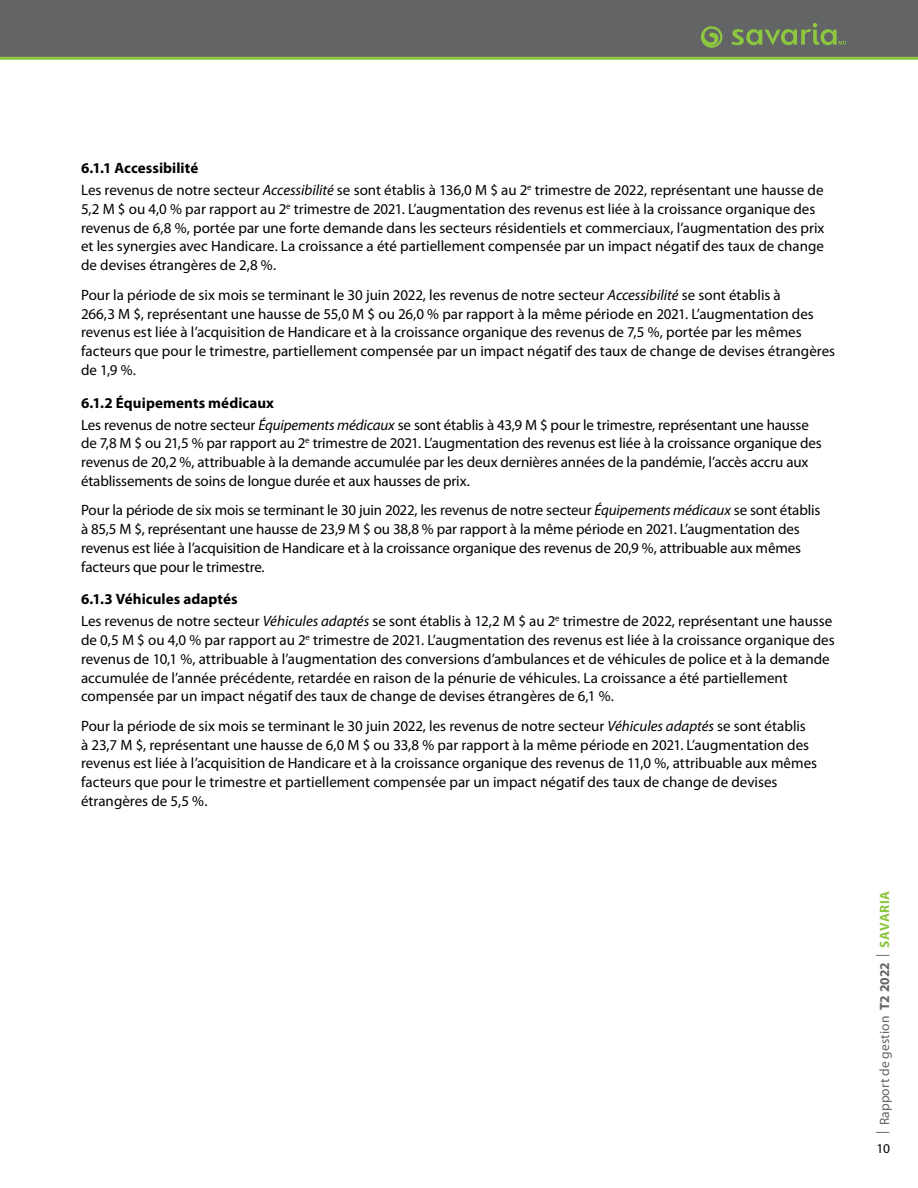
<style>
.page{position:relative;width:918px;height:1188px;background:#fff}
.page>*{position:absolute;margin:0;border:0;box-sizing:border-box;transform-origin:0 0}
.body{font:15px/18.8px "Myriad Pro";letter-spacing:-.005em;color:#000}
.body_no_indent{font:15px/18.8px "Myriad Pro";color:#000}
.Subhead_3_no_indent{font:700 15px "Myriad Pro";letter-spacing:.005em;color:#000}
.Subhead_3{font:700 15px "Myriad Pro";letter-spacing:.005em;color:#000}
.t1{font:13.5px "Myriad Pro";letter-spacing:.005em;color:#636466}
.t2{font:13.5px "Myriad Pro";color:#000}
.s1{font-style:italic}
.s2{font-weight:700}
.s3{font-weight:700;color:#8dc63f}
</style>
<div class="page">
<div style="left:0;top:0;width:918px;height:58px;background:#636466"></div>
<hr style="left:0;top:57px;width:918px;height:3px;background:#8dc63f">
<svg style="left:701px;top:26px;width:21px;height:22px"></svg>
<svg style="left:731px;top:23px;width:115px;height:22px"></svg>
<p class="Subhead_3_no_indent" style="left:81px;top:158px;width:119px">6.1.1 Accessibilité</p>
<p class="body" style="left:81px;top:181px;width:745px">Les revenus de notre secteur <span class="s1">Accessibilité</span> se sont établis à 136,0 M $ au 2<sup>e</sup> trimestre de 2022, représentant une hausse de 5,2 M $ ou 4,0 % par rapport au 2<sup>e</sup> trimestre de 2021. L’augmentation des revenus est liée à la croissance organique des revenus de 6,8 %, portée par une forte demande dans les secteurs résidentiels et commerciaux, l’augmentation des prix et les synergies avec Handicare. La croissance a été partiellement compensée par un impact négatif des taux de change de devises étrangères de 2,8 %.</p>
<p class="body" style="left:81px;top:285px;width:756px">Pour la période de six mois se terminant le 30 juin 2022, les revenus de notre secteur <span class="s1">Accessibilité</span> se sont établis à<br>266,3 M $, représentant une hausse de 55,0 M $ ou 26,0 % par rapport à la même période en 2021. L’augmentation des revenus est liée à l’acquisition de Handicare et à la croissance organique des revenus de 7,5 %, portée par les mêmes facteurs que pour le trimestre, partiellement compensée par un impact négatif des taux de change de devises étrangères de 1,9 %.</p>
<p class="Subhead_3" style="left:81px;top:393px;width:195px">6.1.2 Équipements médicaux</p>
<p class="body" style="left:81px;top:415px;width:742px">Les revenus de notre secteur <span class="s1">Équipements médicaux</span> se sont établis à 43,9 M $ pour le trimestre, représentant une hausse de 7,8 M $ ou 21,5 % par rapport au 2<sup>e</sup> trimestre de 2021. L’augmentation des revenus est liée à la croissance organique des revenus de 20,2 %, attribuable à la demande accumulée par les deux dernières années de la pandémie, l’accès accru aux établissements de soins de longue durée et aux hausses de prix.</p>
<p class="body" style="left:81px;top:501px;width:741px">Pour la période de six mois se terminant le 30 juin 2022, les revenus de notre secteur <span class="s1">Équipements médicaux</span> se sont établis à 85,5 M $, représentant une hausse de 23,9 M $ ou 38,8 % par rapport à la même période en 2021. L’augmentation des revenus est liée à l’acquisition de Handicare et à la croissance organique des revenus de 20,9 %, attribuable aux mêmes facteurs que pour le trimestre.</p>
<p class="Subhead_3_no_indent" style="left:81px;top:590px;width:158px">6.1.3 Véhicules adaptés</p>
<p class="body_no_indent" style="left:81px;top:612px;width:755px">Les revenus de notre secteur <span class="s1">Véhicules adaptés</span> se sont établis à 12,2 M $ au 2<sup>e</sup> trimestre de 2022, représentant une hausse de 0,5 M $ ou 4,0 % par rapport au 2<sup>e</sup> trimestre de 2021. L’augmentation des revenus est liée à la croissance organique des revenus de 10,1 %, attribuable à l’augmentation des conversions d’ambulances et de véhicules de police et à la demande accumulée de l’année précédente, retardée en raison de la pénurie de véhicules. La croissance a été partiellement compensée par un impact négatif des taux de change de devises étrangères de 6,1 %.</p>
<p class="body_no_indent" style="left:81px;top:716px;width:738px">Pour la période de six mois se terminant le 30 juin 2022, les revenus de notre secteur <span class="s1">Véhicules adaptés</span> se sont établis<br>à 23,7 M $, représentant une hausse de 6,0 M $ ou 33,8 % par rapport à la même période en 2021. L’augmentation des revenus est liée à l’acquisition de Handicare et à la croissance organique des revenus de 11,0 %, attribuable aux mêmes facteurs que pour le trimestre et partiellement compensée par un impact négatif des taux de change de devises étrangères de 5,5 %.</p>
<p class="t1" style="left:876px;top:1134px;width:245px;rotate:-90deg">| Rapport de gestion <span class="s2">T2 2022</span> | <span class="s3">SAVARIA</span></p>
<p class="t2" style="left:877px;top:1140px;width:15px">10</p>
</div>
